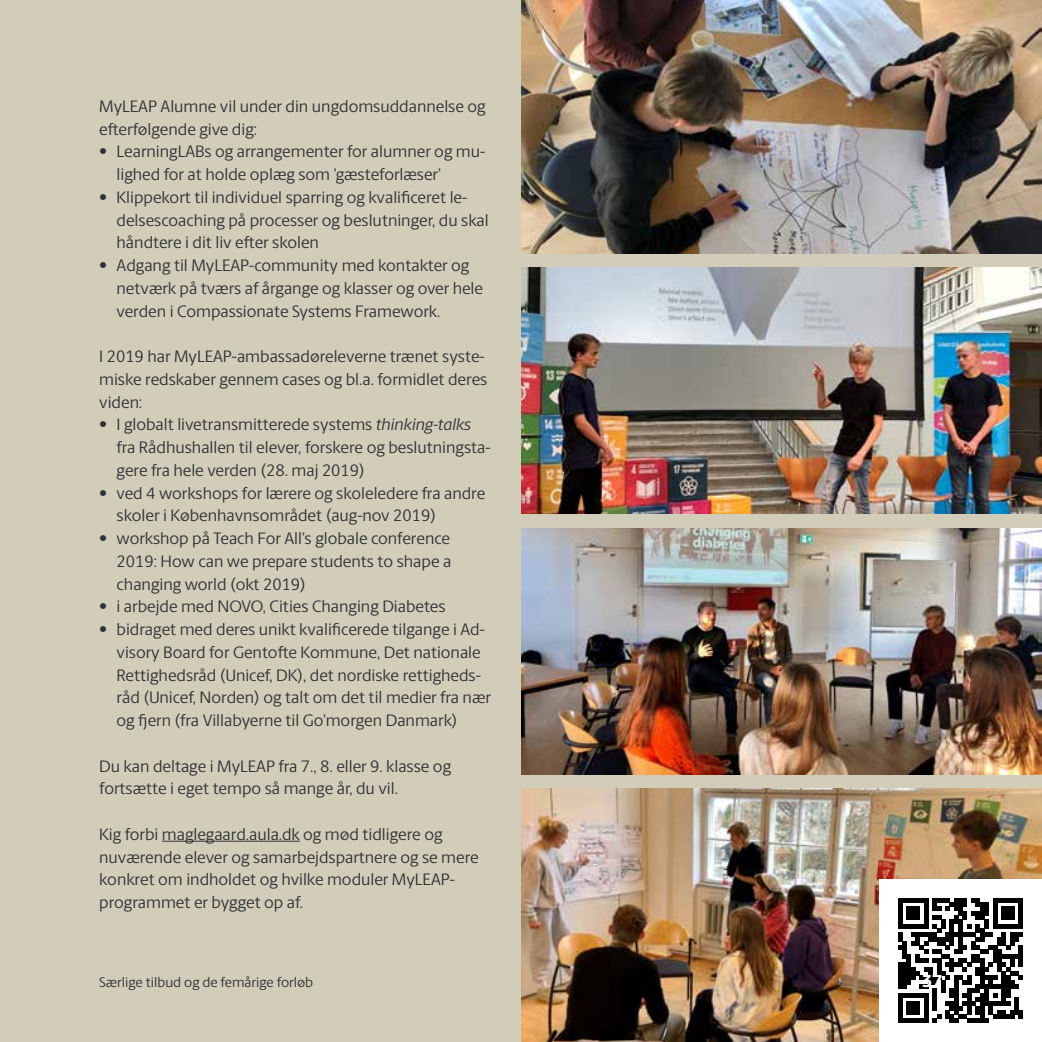
<style>
.page{position:relative;width:1042px;height:1042px;background:#d2cdb9}
.page>*{position:absolute;margin:0;border:0;box-sizing:border-box;transform-origin:0 0}
.t1{font:800 17.5px "Berlingske Sans";color:#fff}
.t2{font:16.62px/22.8px "Berlingske Sans";color:#2f3234}
.t3{font:14px "Berlingske Sans";color:#2f3234}
.s1{font-style:italic}
</style>
<div class="page">
<hr style="left:162px;top:841px;width:138px;height:1px;background:#2f3234">
<img style="left:521px;top:0;width:521px;height:253px">
<img style="left:521px;top:268px;width:521px;height:245px">
<img style="left:521px;top:528px;width:521px;height:246px">
<img style="left:521px;top:789px;width:521px;height:253px">
<div style="left:879px;top:879px;width:163px;height:163px;background:#fff"></div>
<svg style="left:898px;top:898px;width:125px;height:125px"></svg>
<p class="t2" style="left:99px;top:94px;width:388px">MyLEAP Alumne vil under din ungdomsuddannelse og efterfølgende give dig:</p>
<p class="t2" style="left:117px;top:139px;width:370px;text-indent:-17px">• LearningLABs og arrangementer for alumner og mu&shy;lighed for at holde oplæg som ’gæsteforlæser’</p>
<p class="t2" style="left:117px;top:185px;width:374px;text-indent:-17px">• Klippekort til individuel sparring og kvalificeret le&shy;delsescoaching på processer og beslutninger, du skal håndtere i dit liv efter skolen</p>
<p class="t2" style="left:117px;top:253px;width:368px;text-indent:-17px">• Adgang til MyLEAP-community med kontakter og netværk på tværs af årgange og klasser og over hele verden i Compassionate Systems Framework.</p>
<p class="t2" style="left:99px;top:344px;width:390px">I 2019 har MyLEAP-ambassadøreleverne trænet syste&shy;miske redskaber gennem cases og bl.a. formidlet deres viden:</p>
<p class="t2" style="left:117px;top:412px;width:375px;text-indent:-17px">• I globalt livetransmitterede systems <span class="s1">thinking-talks </span>fra Rådhushallen til elever, forskere og beslutningsta&shy;gere fra hele verden (28. maj 2019)</p>
<p class="t2" style="left:117px;top:481px;width:370px;text-indent:-17px">• ved 4 workshops for lærere og skoleledere fra andre skoler i Københavnsområdet (aug-nov 2019)</p>
<p class="t2" style="left:117px;top:526px;width:336px;text-align:justify;text-indent:-17px">• workshop på Teach For All’s globale conference 2019: How can we prepare students to shape a changing world (okt 2019)</p>
<p class="t2" style="left:99px;top:594px;width:348px">• i arbejde med NOVO, Cities Changing Diabetes</p>
<p class="t2" style="left:117px;top:617px;width:376px;text-indent:-17px">• bidraget med deres unikt kvalificerede tilgange i Ad&shy;visory Board for Gentofte Kommune, Det nationale Rettighedsråd (Unicef, DK), det nordiske rettigheds&shy;råd (Unicef, Norden) og talt om det til medier fra nær og fjern (fra Villabyerne til Go’morgen Danmark)</p>
<p class="t2" style="left:99px;top:754px;width:353px">Du kan deltage i MyLEAP fra 7., 8. eller 9. klasse og fortsætte i eget tempo så mange år, du vil.</p>
<p class="t2" style="left:99px;top:822px;width:381px">Kig forbi maglegaard.aula.dk og mød tidligere og nuværende elever og samarbejdspartnere og se mere konkret om indholdet og hvilke moduler MyLEAP&shy;programmet er bygget op af.</p>
<p class="t3" style="left:99px;top:973px;width:215px">Særlige tilbud og de femårige forløb</p>
<p class="t1" style="left:921px;top:968px;width:23px">37</p>
</div>
